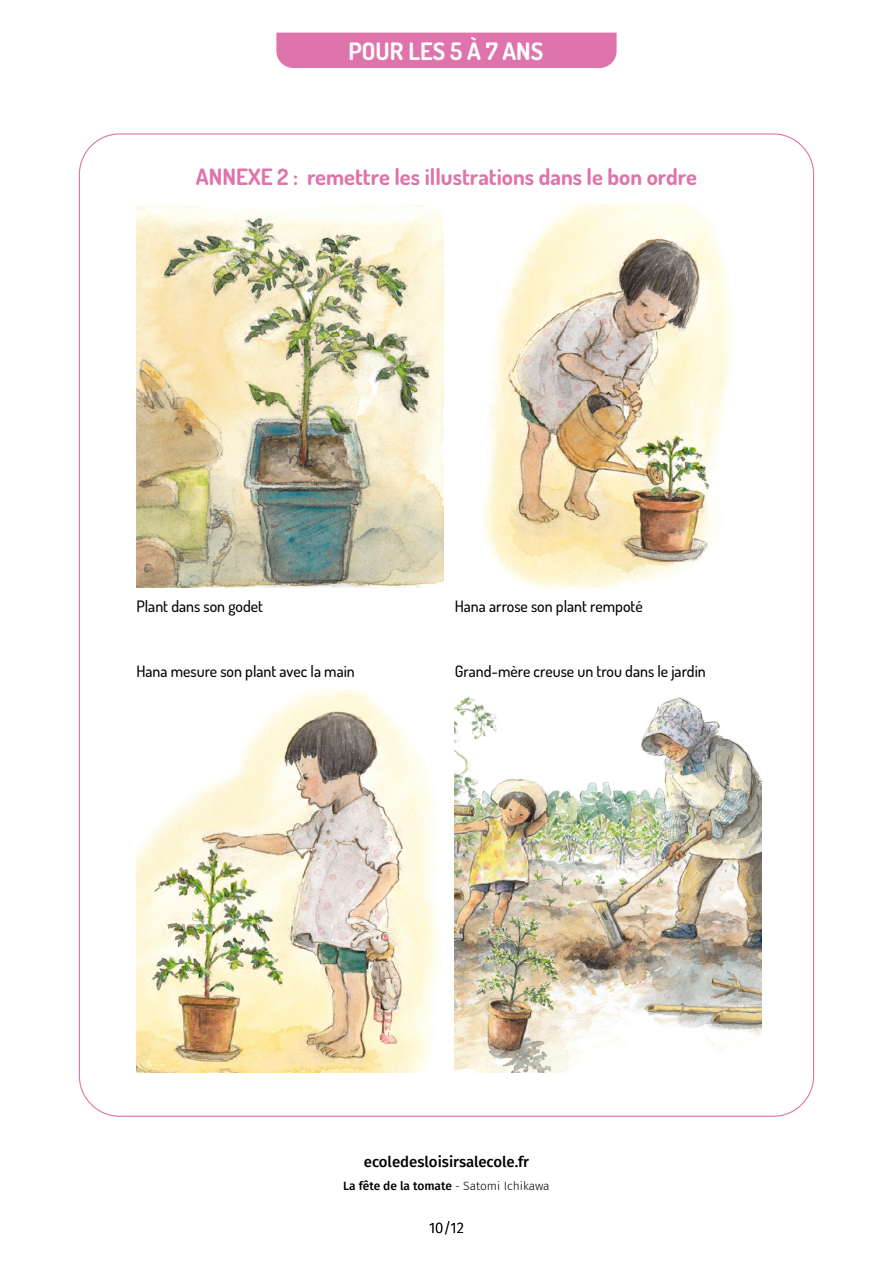
<style>
.page{position:relative;width:893px;height:1263px;background:#fff}
.page>*{position:absolute;margin:0;border:0;box-sizing:border-box;transform-origin:0 0}
.t1{font:700 24px "Dosis";color:#fff}
.t2{font:700 22.5px "Dosis";color:#df73ab}
.t3{font:500 15.75px "Dosis";color:#000}
.t4{font:500 15px "Fira Sans";color:#000}
.t5{font:300 15px "Fira Sans";color:#000}
.t6{font:500 12px "Fira Sans";letter-spacing:-.005em;color:#000}
.s1{font-weight:300}
</style>
<div class="page">
<div style="left:276px;top:33px;width:341px;height:35px;background:#df73ab"></div>
<img style="left:136px;top:204px;width:307px;height:384px">
<img style="left:482px;top:204px;width:252px;height:384px">
<img style="left:136px;top:689px;width:305px;height:384px">
<img style="left:454px;top:697px;width:307px;height:376px">
<h1 class="t1" style="left:349px;top:35px;width:196px">POUR LES 5 À 7 ANS</h1>
<h2 class="t2" style="left:196px;top:162px;width:502px">ANNEXE 2 : remettre les illustrations dans le bon ordre</h2>
<p class="t3" style="left:136px;top:596px;width:128px">Plant dans son godet</p>
<p class="t3" style="left:455px;top:596px;width:189px">Hana arrose son plant rempoté</p>
<p class="t3" style="left:136px;top:661px;width:220px">Hana mesure son plant avec la main</p>
<p class="t3" style="left:455px;top:661px;width:253px">Grand-mère creuse un trou dans le jardin</p>
<p class="t4" style="left:364px;top:1150px;width:167px">ecoledesloisirsalecole.fr</p>
<p class="t6" style="left:343px;top:1176px;width:208px">La fête de la tomate <span class="s1">- Satomi Ichikawa</span></p>
<p class="t5" style="left:429px;top:1217px;width:36px">10/12</p>
</div>
